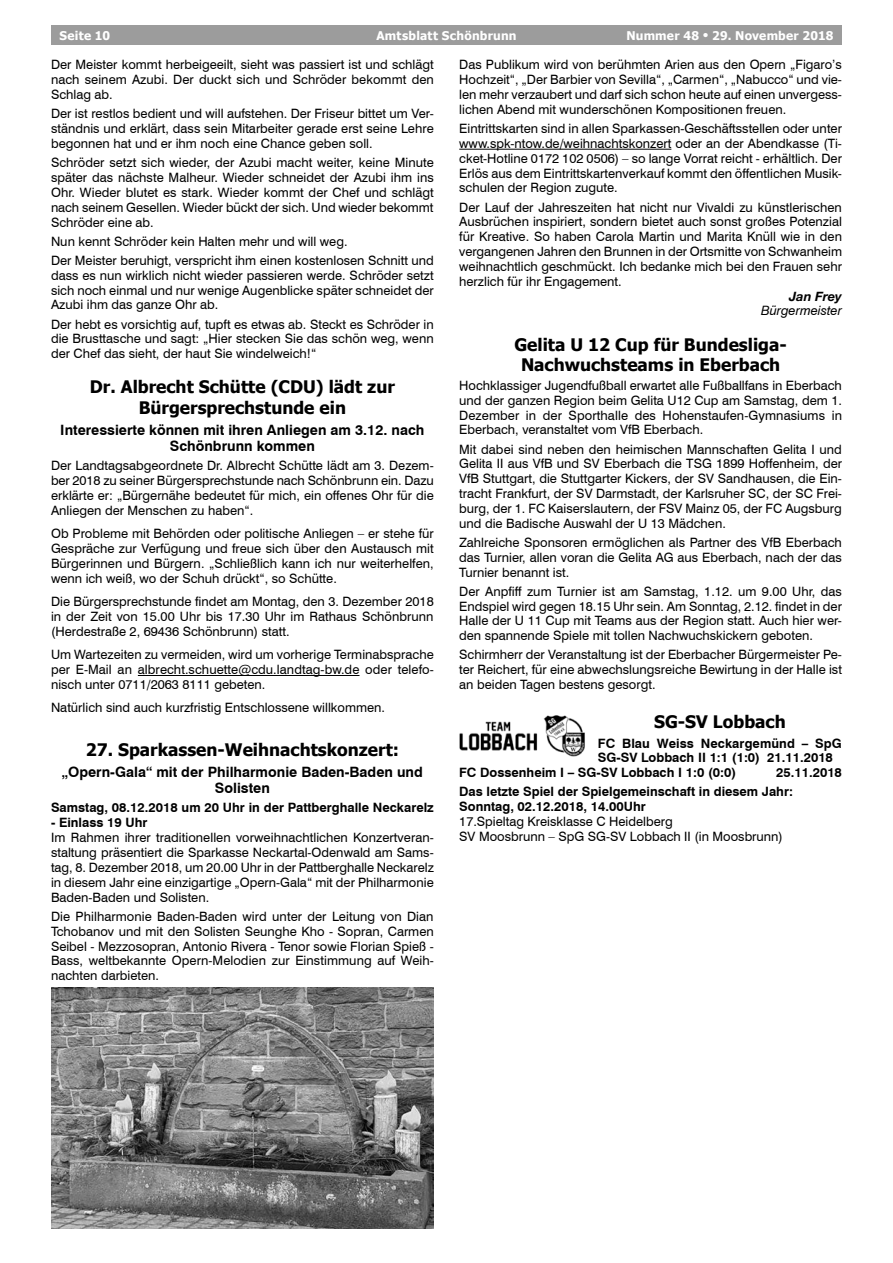
<style>
.page{position:relative;width:893px;height:1263px;background:#fff}
.page>*{position:absolute;margin:0;border:0;box-sizing:border-box;transform-origin:0 0}
.t1{font:700 17.25px/20.2px "Tahoma";color:#000;text-align:center}
.t2{font:700 14.25px/16.5px "Swiss 721 BT";color:#000;text-align:center}
.t3{font:12.9px/14.9px "Swiss 721 BT";color:#000;text-align:justify}
.t4{font:700 12.9px/19px "Swiss 721 BT";color:#000}
.t5{font:italic 12.9px "Swiss 721 BT";color:#000}
.t6{font:italic 700 12.9px "Helvetica Neue";color:#000}
.t7{font:700 12px "Tahoma";letter-spacing:.02em;color:#fff}
.s1{font-size:9px}
</style>
<div class="page">
<div style="left:51px;top:26px;width:791px;height:19px;background:#9c9c9c"></div>
<hr style="left:138px;top:675px;width:221px;height:1px;background:#000">
<hr style="left:459px;top:149px;width:212px;height:1px;background:#000">
<img style="left:51px;top:988px;width:383px;height:241px">
<img style="left:459px;top:715px;width:126px;height:42px">
<p class="t7" style="left:60px;top:27px;width:52px">Seite 10</p>
<p class="t7" style="left:376px;top:27px;width:142px">Amtsblatt Schönbrunn</p>
<p class="t7" style="left:626px;top:27px;width:209px">Nummer 48 <span class="s1">•</span> 29. November 2018</p>
<p class="t3" style="left:51px;top:57px;width:384px">Der Meister kommt herbeigeeilt, sieht was passiert ist und schlägt nach seinem Azubi. Der duckt sich und Schröder bekommt den Schlag ab.</p>
<p class="t3" style="left:51px;top:106px;width:384px">Der ist restlos bedient und will aufstehen. Der Friseur bittet um Ver&shy;ständnis und erklärt, dass sein Mitarbeiter gerade erst seine Lehre begonnen hat und er ihm noch eine Chance geben soll.</p>
<p class="t3" style="left:51px;top:155px;width:384px">Schröder setzt sich wieder, der Azubi macht weiter, keine Minute später das nächste Malheur. Wieder schneidet der Azubi ihm ins Ohr. Wieder blutet es stark. Wieder kommt der Chef und schlägt nach seinem Gesellen. Wieder bückt der sich. Und wieder bekommt Schröder eine ab.</p>
<p class="t3" style="left:51px;top:231px;width:384px;line-height:19px">Nun kennt Schröder kein Halten mehr und will weg.<br>Der Meister beruhigt, verspricht ihm einen kostenlosen Schnitt und</p>
<p class="t3" style="left:51px;top:267px;width:384px">dass es nun wirklich nicht wieder passieren werde. Schröder setzt sich noch einmal und nur wenige Augenblicke später schneidet der Azubi ihm das ganze Ohr ab.</p>
<p class="t3" style="left:51px;top:316px;width:384px">Der hebt es vorsichtig auf, tupft es etwas ab. Steckt es Schröder in die Brusttasche und sagt: „Hier stecken Sie das schön weg, wenn der Chef das sieht, der haut Sie windelweich!“</p>
<h1 class="t1" style="left:90px;top:378px;width:307px">Dr. Albrecht Schütte (CDU) lädt zur<br>Bürgersprechstunde ein</h1>
<p class="t2" style="left:60px;top:421px;width:366px">Interessierte können mit ihren Anliegen am 3.12. nach<br>Schönbrunn kommen</p>
<p class="t3" style="left:51px;top:458px;width:384px">Der Landtagsabgeordnete Dr. Albrecht Schütte lädt am 3. Dezem&shy;ber 2018 zu seiner Bürgersprechstunde nach Schönbrunn ein. Dazu erklärte er: „Bürgernähe bedeutet für mich, ein offenes Ohr für die Anliegen der Menschen zu haben“.</p>
<p class="t3" style="left:51px;top:526px;width:384px">Ob Probleme mit Behörden oder politische Anliegen – er stehe für Gespräche zur Verfügung und freue sich über den Austausch mit Bürgerinnen und Bürgern. „Schließlich kann ich nur weiterhelfen, wenn ich weiß, wo der Schuh drückt“, so Schütte.</p>
<p class="t3" style="left:51px;top:594px;width:384px">Die Bürgersprechstunde findet am Montag, den 3. Dezember 2018 in der Zeit von 15.00 Uhr bis 17.30 Uhr im Rathaus Schönbrunn (Herdestraße 2, 69436 Schönbrunn) statt.</p>
<p class="t3" style="left:51px;top:647px;width:384px">Um Wartezeiten zu vermeiden, wird um vorherige Terminabsprache per E-Mail an albrecht.schuette@cdu.landtag-bw.de oder telefo&shy;nisch unter 0711/2063 8111 gebeten.</p>
<p class="t3" style="left:51px;top:700px;width:336px">Natürlich sind auch kurzfristig Entschlossene willkommen.</p>
<h1 class="t1" style="left:86px;top:740px;width:315px">27. Sparkassen-Weihnachtskonzert:</h1>
<p class="t2" style="left:62px;top:763px;width:362px">„Opern-Gala“ mit der Philharmonie Baden-Baden und<br>Solisten</p>
<p class="t4" style="left:51px;top:798px;width:384px">Samstag, 08.12.2018 um 20 Uhr in der Pattberghalle Neckarelz</p>
<p class="t4" style="left:51px;top:813px;width:98px">- Einlass 19 Uhr</p>
<p class="t3" style="left:51px;top:830px;width:384px">Im Rahmen ihrer traditionellen vorweihnachtlichen Konzertveran&shy;staltung präsentiert die Sparkasse Neckartal-Odenwald am Sams&shy;tag, 8. Dezember 2018, um 20.00 Uhr in der Pattberghalle Neckarelz in diesem Jahr eine einzigartige „Opern-Gala“ mit der Philharmonie Baden-Baden und Solisten.</p>
<p class="t3" style="left:51px;top:908px;width:384px">Die Philharmonie Baden-Baden wird unter der Leitung von Dian Tchobanov und mit den Solisten Seunghe Kho - Sopran, Carmen Seibel - Mezzosopran, Antonio Rivera - Tenor sowie Florian Spieß - Bass, weltbekannte Opern-Melodien zur Einstimmung auf Weih&shy;nachten darbieten.</p>
<p class="t3" style="left:459px;top:57px;width:384px">Das Publikum wird von berühmten Arien aus den Opern „Figaro’s Hochzeit“, „Der Barbier von Sevilla“, „Carmen“, „Nabucco“ und vie&shy;len mehr verzaubert und darf sich schon heute auf einen unvergess&shy;lichen Abend mit wunderschönen Kompositionen freuen.</p>
<p class="t3" style="left:459px;top:120px;width:384px">Eintrittskarten sind in allen Sparkassen-Geschäftsstellen oder unter www.spk-ntow.de/weihnachtskonzert oder an der Abendkasse (Ti&shy;cket-Hotline 0172 102 0506) – so lange Vorrat reicht - erhältlich. Der Erlös aus dem Eintrittskartenverkauf kommt den öffentlichen Musik&shy;schulen der Region zugute.</p>
<p class="t3" style="left:459px;top:199px;width:384px">Der Lauf der Jahreszeiten hat nicht nur Vivaldi zu künstlerischen Ausbrüchen inspiriert, sondern bietet auch sonst großes Potenzial für Kreative. So haben Carola Martin und Marita Knüll wie in den vergangenen Jahren den Brunnen in der Ortsmitte von Schwanheim weihnachtlich geschmückt. Ich bedanke mich bei den Frauen sehr herzlich für ihr Engagement.</p>
<p class="t6" style="left:789px;top:288px;width:54px">Jan Frey</p>
<p class="t5" style="left:761px;top:302px;width:82px">Bürgermeister</p>
<h1 class="t1" style="left:514px;top:335px;width:274px">Gelita U 12 Cup für Bundesliga-<br>Nachwuchsteams in Eberbach</h1>
<p class="t3" style="left:459px;top:377px;width:384px">Hochklassiger Jugendfußball erwartet alle Fußballfans in Eberbach und der ganzen Region beim Gelita U12 Cup am Samstag, dem 1.<br>Dezember in der Sporthalle des Hohenstaufen-Gymnasiums in Eberbach, veranstaltet vom VfB Eberbach.</p>
<p class="t3" style="left:459px;top:441px;width:384px">Mit dabei sind neben den heimischen Mannschaften Gelita I und Gelita II aus VfB und SV Eberbach die TSG 1899 Hoffenheim, der VfB Stuttgart, die Stuttgarter Kickers, der SV Sandhausen, die Ein&shy;tracht Frankfurt, der SV Darmstadt, der Karlsruher SC, der SC Frei&shy;burg, der 1. FC Kaiserslautern, der FSV Mainz 05, der FC Augsburg und die Badische Auswahl der U 13 Mädchen.</p>
<p class="t3" style="left:459px;top:534px;width:384px">Zahlreiche Sponsoren ermöglichen als Partner des VfB Eberbach das Turnier, allen voran die Gelita AG aus Eberbach, nach der das Turnier benannt ist.</p>
<p class="t3" style="left:459px;top:583px;width:384px">Der Anpfiff zum Turnier ist am Samstag, 1.12. um 9.00 Uhr, das Endspiel wird gegen 18.15 Uhr sein. Am Sonntag, 2.12. findet in der Halle der U 11 Cup mit Teams aus der Region statt. Auch hier wer&shy;den spannende Spiele mit tollen Nachwuchskickern geboten.</p>
<p class="t3" style="left:459px;top:647px;width:384px">Schirmherr der Veranstaltung ist der Eberbacher Bürgermeister Pe&shy;ter Reichert, für eine abwechslungsreiche Bewirtung in der Halle ist an beiden Tagen bestens gesorgt.</p>
<h1 class="t1" style="left:654px;top:713px;width:133px">SG-SV Lobbach</h1>
<p class="t4" style="left:598px;top:733px;width:246px">FC Blau Weiss Neckargemünd – SpG</p>
<p class="t4" style="left:598px;top:748px;width:237px">SG-SV Lobbach II 1:1 (1:0) 21.11.2018</p>
<p class="t4" style="left:459px;top:763px;width:278px">FC Dossenheim I – SG-SV Lobbach I 1:0 (0:0)</p>
<p class="t4" style="left:459px;top:763px;width:384px;text-indent:317px">25.11.2018<br>Das letzte Spiel der Spielgemeinschaft in diesem Jahr:</p>
<p class="t4" style="left:459px;top:797px;width:188px">Sonntag, 02.12.2018, 14.00Uhr</p>
<p class="t3" style="left:459px;top:813px;width:325px">17.Spieltag Kreisklasse C Heidelberg<br>SV Moosbrunn – SpG SG-SV Lobbach II (in Moosbrunn)</p>
</div>
